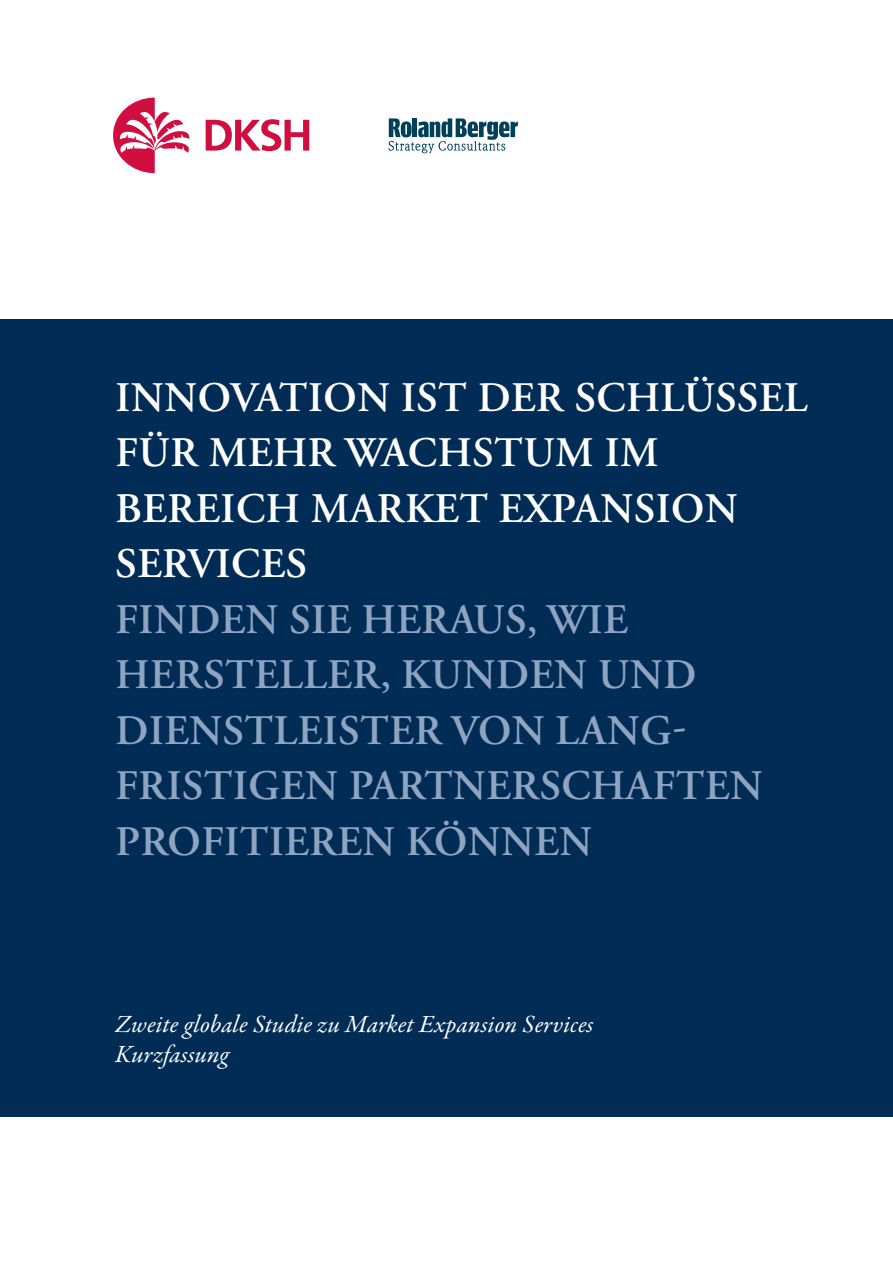
<style>
.page{position:relative;width:893px;height:1263px;background:#fff}
.page>*{position:absolute;margin:0;border:0;box-sizing:border-box;transform-origin:0 0}
.t1{font:600 42px/55.5px "Adobe Garamond Pro";letter-spacing:.015em;color:#8ea4c0}
.t2{font:600 42px/55.5px "Adobe Garamond Pro";letter-spacing:.015em;color:#fff}
.t3{font:italic 24.9px "Garamond Premr Pro";letter-spacing:.005em;color:#fff}
</style>
<div class="page">
<div style="left:0;top:319px;width:893px;height:797px;background:#002c55"></div>
<svg style="left:206px;top:119px;width:103px;height:32px"></svg>
<svg style="left:113px;top:98px;width:76px;height:75px"></svg>
<svg style="left:388px;top:118px;width:130px;height:35px"></svg>
<p class="t2" style="left:116px;top:370px;width:693px">INNOVATION IST DER SCHLÜSSEL<br>FÜR MEHR WACHSTUM IM<br>BEREICH MARKET EXPANSION<br>SERVICES</p>
<p class="t1" style="left:116px;top:592px;width:514px">FINDEN SIE HERAUS, WIE</p>
<p class="t1" style="left:116px;top:647px;width:582px">HERSTELLER, KUNDEN UND<br>DIENSTLEISTER VON LANG-</p>
<p class="t1" style="left:116px;top:758px;width:649px">FRISTIGEN PARTNERSCHAFTEN<br>PROFITIEREN KÖNNEN</p>
<p class="t3" style="left:115px;top:1008px;width:480px">Zweite globale Studie zu Market Expansion Services</p>
<p class="t3" style="left:115px;top:1038px;width:115px">Kurzfassung</p>
</div>
